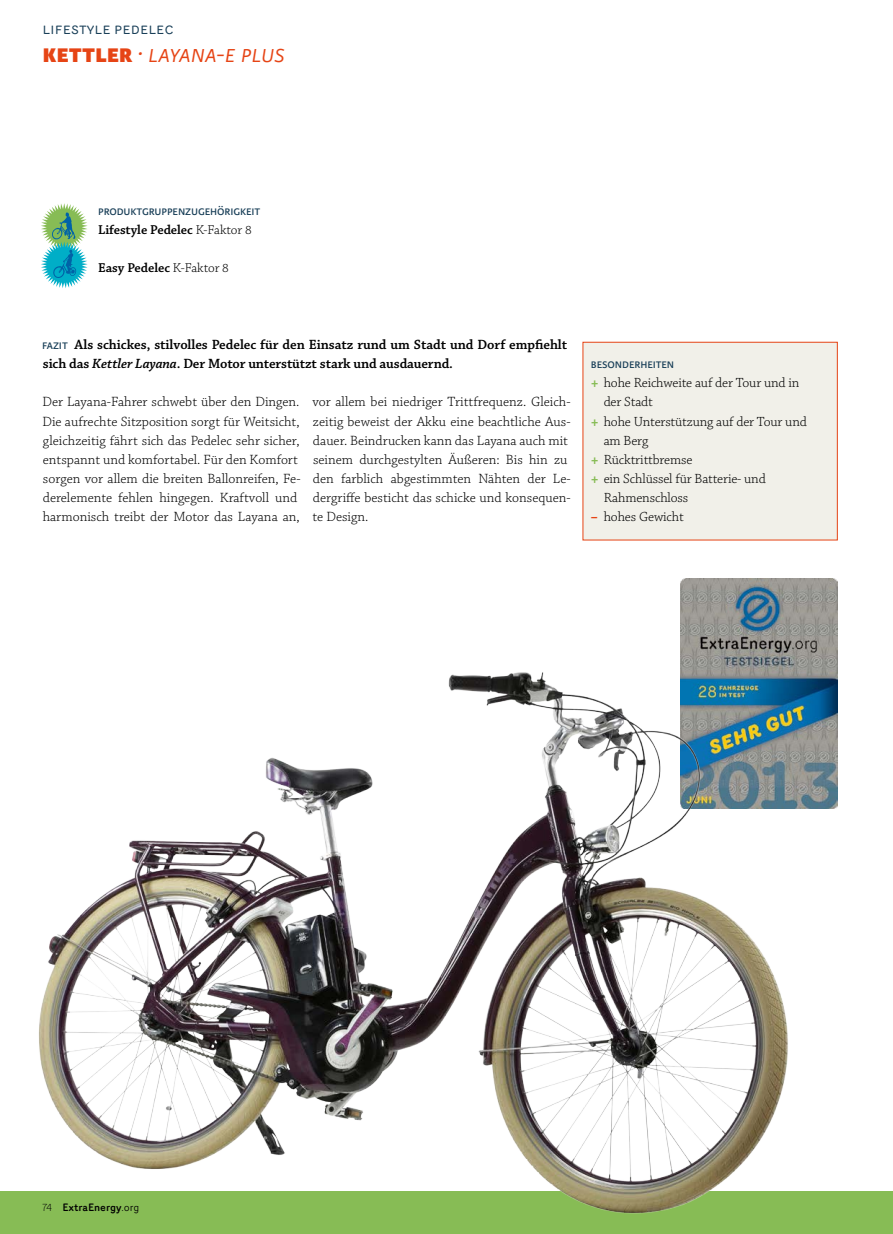
<style>
.page{position:relative;width:893px;height:1234px;background:#fff}
.page>*{position:absolute;margin:0;border:0;box-sizing:border-box;transform-origin:0 0}
.t1{font:italic 300 27px "Karmina Sans";letter-spacing:.005em;color:#e64415}
.t2{font:16.5px "Router";color:#193f58}
.t3{font:300 14.1px/19.2px "Chaparral Pro";color:#000}
.t4{font:600 14.1px/19.2px "Chaparral Pro";letter-spacing:-.005em;color:#000}
.t5{font:300 13.95px "Chaparral Pro";letter-spacing:-.01em;color:#000}
.t6{font:600 13.5px "Chaparral Pro";letter-spacing:-.005em;color:#000}
.t7{font:13.5px "Karmina Sans";letter-spacing:-.005em;color:#193f58}
.t8{font:500 10.5px "Router";color:#000}
.s1{font-weight:800;font-style:normal}
.s2{font-weight:300}
.s3{font-family:"Karmina Sans";font-weight:400;font-size:13.5px;color:#193f58}
.s4{font-style:italic}
.s5{font-weight:700;color:#87bc55}
.s6{font-weight:700;color:#e64415}
.s7{font-weight:400}
</style>
<div class="page">
<div style="left:583px;top:342px;width:254px;height:198px;background:#f1f0e9"></div>
<div style="left:583px;top:342px;width:255px;height:198px;border:1px solid #e64415"></div>
<svg style="left:41px;top:203px;width:47px;height:85px"></svg>
<img style="left:680px;top:578px;width:158px;height:92px">
<div style="left:0;top:1191px;width:892px;height:42px;background:#87bc55"></div>
<img style="left:39px;top:670px;width:799px;height:544px">
<p class="t2" style="left:43px;top:16px;width:133px">lifestyle pedelec</p>
<h1 class="t1" style="left:43px;top:38px;width:244px"><span class="s1">kettler</span> · layana-e plus</h1>
<p class="t7" style="left:98px;top:203px;width:164px">produktgruppenzugehörigkeit</p>
<p class="t6" style="left:98px;top:222px;width:155px">Lifestyle Pedelec <span class="s2">K-Faktor 8</span></p>
<p class="t6" style="left:98px;top:260px;width:132px">Easy Pedelec <span class="s2">K-Faktor 8</span></p>
<p class="t4" style="left:42px;top:335px;width:526px"><span class="s3">fazit</span> Als schickes, stilvolles Pedelec für den Einsatz rund um Stadt und Dorf empfiehlt sich das <span class="s4">Kettler Layana</span>. Der Motor unterstützt stark und ausdauernd.</p>
<p class="t3" style="left:42px;top:393px;width:260px">Der Layana-Fahrer schwebt über den Dingen.<br>Die aufrechte Sitzposition sorgt für Weitsicht, gleichzeitig fährt sich das Pedelec sehr sicher, entspannt und komfortabel. Für den Komfort sorgen vor allem die breiten Ballonreifen, Fe&shy;derelemente fehlen hingegen. Kraftvoll und harmonisch treibt der Motor das Layana an,</p>
<p class="t3" style="left:312px;top:393px;width:260px">vor allem bei niedriger Trittfrequenz. Gleich&shy;zeitig beweist der Akku eine beachtliche Aus&shy;dauer. Beindrucken kann das Layana auch mit seinem durchgestylten Äußeren: Bis hin zu den farblich abgestimmten Nähten der Le&shy;dergriffe besticht das schicke und konsequen&shy;te Design.</p>
<p class="t7" style="left:591px;top:356px;width:85px">besonderheiten</p>
<p class="t5" style="left:591px;top:375px;width:210px"><span class="s5">+</span> hohe Reichweite auf der Tour und in</p>
<p class="t5" style="left:604px;top:394px;width:51px">der Stadt</p>
<p class="t5" style="left:591px;top:413px;width:217px"><span class="s5">+</span> hohe Unterstützung auf der Tour und</p>
<p class="t5" style="left:604px;top:432px;width:46px">am Berg</p>
<p class="t5" style="left:591px;top:451px;width:103px"><span class="s5">+</span> Rücktrittbremse</p>
<p class="t5" style="left:591px;top:471px;width:176px"><span class="s5">+</span> ein Schlüssel für Batterie- und</p>
<p class="t5" style="left:604px;top:490px;width:86px">Rahmenschloss</p>
<p class="t5" style="left:591px;top:509px;width:94px"><span class="s6">–</span> hohes Gewicht</p>
<p class="t8" style="left:43px;top:1198px;width:98px"><span class="s2">74</span> ExtraEnergy<span class="s7">.org</span></p>
</div>
